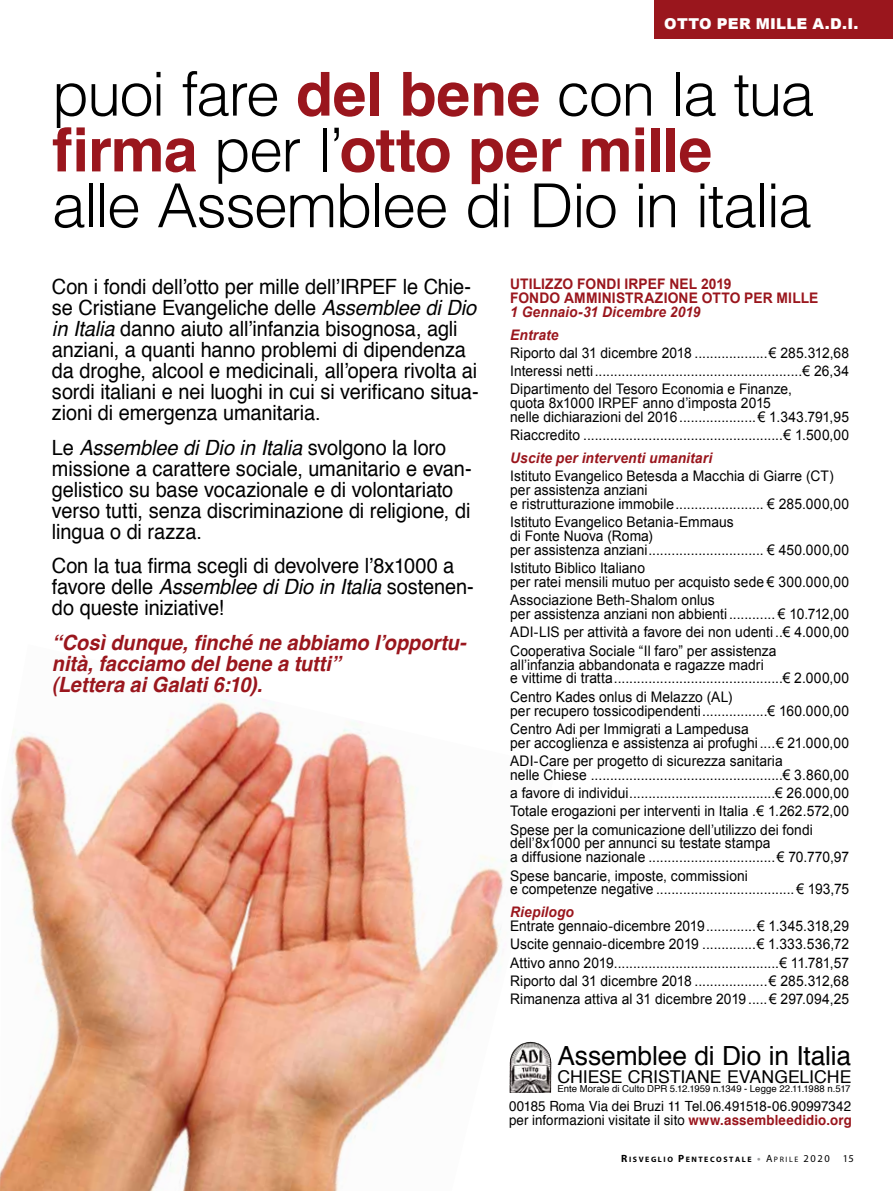
<style>
.page{position:relative;width:893px;height:1191px;background:#fff}
.page>*{position:absolute;margin:0;border:0;box-sizing:border-box;transform-origin:0 0}
.t1{font:300 60.75px/55.8px "Helvetica";letter-spacing:-.025em;color:#000}
.t2{font:26.4px "Helvetica";letter-spacing:-.005em;color:#000}
.t3{font:21px/21px "Helvetica";letter-spacing:-.005em;color:#000;scale:.95 1}
.t4{font:italic 700 21px/21px "Helvetica";color:#9a161d;scale:.95 1}
.t5{font:17.7px "Helvetica";color:#000}
.t6{font:900 15px "Arial";letter-spacing:.01em;color:#fff}
.t7{font:14.55px/13.8px "Arial";letter-spacing:.005em;color:#000;scale:.95 1}
.t8{font:italic 700 14.55px/22.8px "Arial";letter-spacing:.01em;color:#9a161d;scale:.95 1}
.t9{font:700 14.55px/13.8px "Arial";letter-spacing:.01em;color:#9a161d;scale:.95 1}
.t10{font:13.95px/14px "Helvetica";letter-spacing:.005em;color:#000;scale:.95 1}
.t11{font:9.6px "Helvetica";letter-spacing:.01em;color:#000}
.t12{font:700 7.8px "Myriad Pro";letter-spacing:.2em;color:#000}
.s1{font-weight:700;color:#9a161d}
.s2{font-style:italic}
.s3{font-size:10.5px}
.s4{font-size:10.5px;color:#9c9d9f}
.s5{font-weight:400;font-size:10.5px}
.s6{font-weight:400}
</style>
<div class="page">
<img style="left:0;top:690px;width:552px;height:501px">
<div style="left:655px;top:0;width:238px;height:38px;background:#9a161d"></div>
<img style="left:509px;top:1042px;width:21px;height:51px">
<p class="t6" style="left:664px;top:13px;width:196px">OTTO PER MILLE A.D.I .</p>
<h1 class="t1" style="left:52px;top:66px;width:764px">puoi fare <span class="s1">del bene</span> con la tua <span class="s1">firma</span> per l’<span class="s1">otto per mille </span>alle Assemblee di Dio in italia</h1>
<p class="t3" style="left:52px;top:277px;width:451px">Con i fondi dell’otto per mille dell’IRPEF le Chie&shy;se Cristiane Evangeliche delle <span class="s2">Assemblee di Dio in Italia</span> danno aiuto all’infanzia bisognosa, agli anziani, a quanti hanno problemi di dipendenza da droghe, alcool e medicinali, all’opera rivolta ai sordi italiani e nei luoghi in cui si verificano situa&shy;zioni di emergenza umanitaria.</p>
<h3 class="t3" style="left:52px;top:437px;width:443px">Le <span class="s2">Assemblee di Dio in Italia</span> svolgono la loro missione a carattere sociale, umanitario e evan&shy;gelistico su base vocazionale e di volontariato verso tutti, senza discriminazione di religione, di lingua o di razza.</h3>
<h3 class="t3" style="left:52px;top:556px;width:446px">Con la tua firma scegli di devolvere l’8x1000 a favore delle <span class="s2">Assemblee di Dio in Italia</span> sostenen&shy;do queste iniziative!</h3>
<h3 class="t4" style="left:52px;top:632px;width:438px">“Così dunque, finché ne abbiamo l’opportu&shy;nità, facciamo del bene a tutti”<br>(Lettera ai Galati 6:10).</h3>
<p class="t9" style="left:510px;top:277px;width:326px">UTILIZZO FONDI IRPEF NEL 2019<br>FONDO AMMINISTRAZIONE OTTO PER MILLE</p>
<p class="t8" style="left:510px;top:301px;width:202px">1 Gennaio-31 Dicembre 2019<br>Entrate</p>
<p class="t7" style="left:510px;top:344px;width:358px;line-height:18.3px;text-align:justify">Riporto dal 31 dicembre 2018 ...................€ 285.312,68<br>Interessi netti......................................................€ 26,34<br>Dipartimento del Tesoro Economia e Finanze,</p>
<p class="t7" style="left:510px;top:396px;width:358px">quota 8x1000 IRPEF anno d’imposta 2015<br>nelle dichiarazioni del 2016....................€ 1.343.791,95</p>
<p class="t7" style="left:510px;top:428px;width:358px">Riaccredito ....................................................€ 1.500,00</p>
<p class="t8" style="left:510px;top:447px;width:214px">Uscite per interventi umanitari</p>
<p class="t7" style="left:510px;top:469px;width:358px">Istituto Evangelico Betesda a Macchia di Giarre (CT) per assistenza anziani<br>e ristrutturazione immobile....................... € 285.000,00</p>
<p class="t7" style="left:510px;top:515px;width:358px">Istituto Evangelico Betania-Emmaus<br>di Fonte Nuova (Roma)<br>per assistenza anziani.............................. € 450.000,00</p>
<p class="t7" style="left:510px;top:561px;width:358px">Istituto Biblico Italiano<br>per ratei mensili mutuo per acquisto sede € 300.000,00</p>
<p class="t7" style="left:510px;top:593px;width:358px">Associazione Beth-Shalom onlus<br>per assistenza anziani non abbienti............ € 10.712,00</p>
<p class="t7" style="left:510px;top:623px;width:358px;line-height:18.3px">ADI-LIS per attività a favore dei non udenti ..€ 4.000,00<br>Cooperativa Sociale “Il faro” per assistenza</p>
<p class="t7" style="left:510px;top:657px;width:358px">all’infanzia abbandonata e ragazze madri<br>e vittime di tratta............................................€ 2.000,00</p>
<p class="t7" style="left:510px;top:690px;width:358px">Centro Kades onlus di Melazzo (AL)<br>per recupero tossicodipendenti.................€ 160.000,00</p>
<p class="t7" style="left:510px;top:722px;width:358px">Centro Adi per Immigrati a Lampedusa<br>per accoglienza e assistenza ai profughi....€ 21.000,00</p>
<p class="t7" style="left:510px;top:754px;width:358px">ADI-Care per progetto di sicurezza sanitaria<br>nelle Chiese ..................................................€ 3.860,00</p>
<p class="t7" style="left:510px;top:784px;width:358px;line-height:18.3px;text-align:justify">a favore di individui......................................€ 26.000,00<br>Totale erogazioni per interventi in Italia .€ 1.262.572,00<br>Spese per la comunicazione dell’utilizzo dei fondi</p>
<p class="t7" style="left:510px;top:836px;width:358px">dell’8x1000 per annunci su testate stampa<br>a diffusione nazionale .................................€ 70.770,97</p>
<p class="t7" style="left:510px;top:868px;width:358px">Spese bancarie, imposte, commissioni<br>e competenze negative ....................................€ 193,75</p>
<p class="t8" style="left:510px;top:901px;width:69px">Riepilogo</p>
<p class="t7" style="left:510px;top:917px;width:358px;line-height:18.3px;text-align:justify">Entrate gennaio-dicembre 2019.............€ 1.345.318,29<br>Uscite gennaio-dicembre 2019 ..............€ 1.333.536,72<br>Attivo anno 2019...........................................€ 11.781,57<br>Riporto dal 31 dicembre 2018 ...................€ 285.312,68<br>Rimanenza attiva al 31 dicembre 2019 .....€ 297.094,25</p>
<h2 class="t2" style="left:557px;top:1035px;width:295px">Assemblee di Dio in Italia</h2>
<p class="t5" style="left:557px;top:1062px;width:296px">CHIESE CRISTIANE EVANGELICHE</p>
<p class="t11" style="left:557px;top:1081px;width:295px">Ente Morale di Culto DPR 5.12.1959 n.1349 - Legge 22.11.1988 n.517</p>
<p class="t10" style="left:509px;top:1099px;width:362px">00185 Roma Via dei Bruzi 11 Tel.06.491518-06.90997342 per informazioni visitate il sito <span class="s1">www.assembleedidio.org</span></p>
<p class="t12" style="left:621px;top:1154px;width:234px"><span class="s3">R</span>ISVEGLIO <span class="s3">P</span>ENTECOSTALE <span class="s4">•</span> <span class="s5">A</span><span class="s6">prile</span> <span class="s5">2020</span> <span class="s5">15</span></p>
</div>
